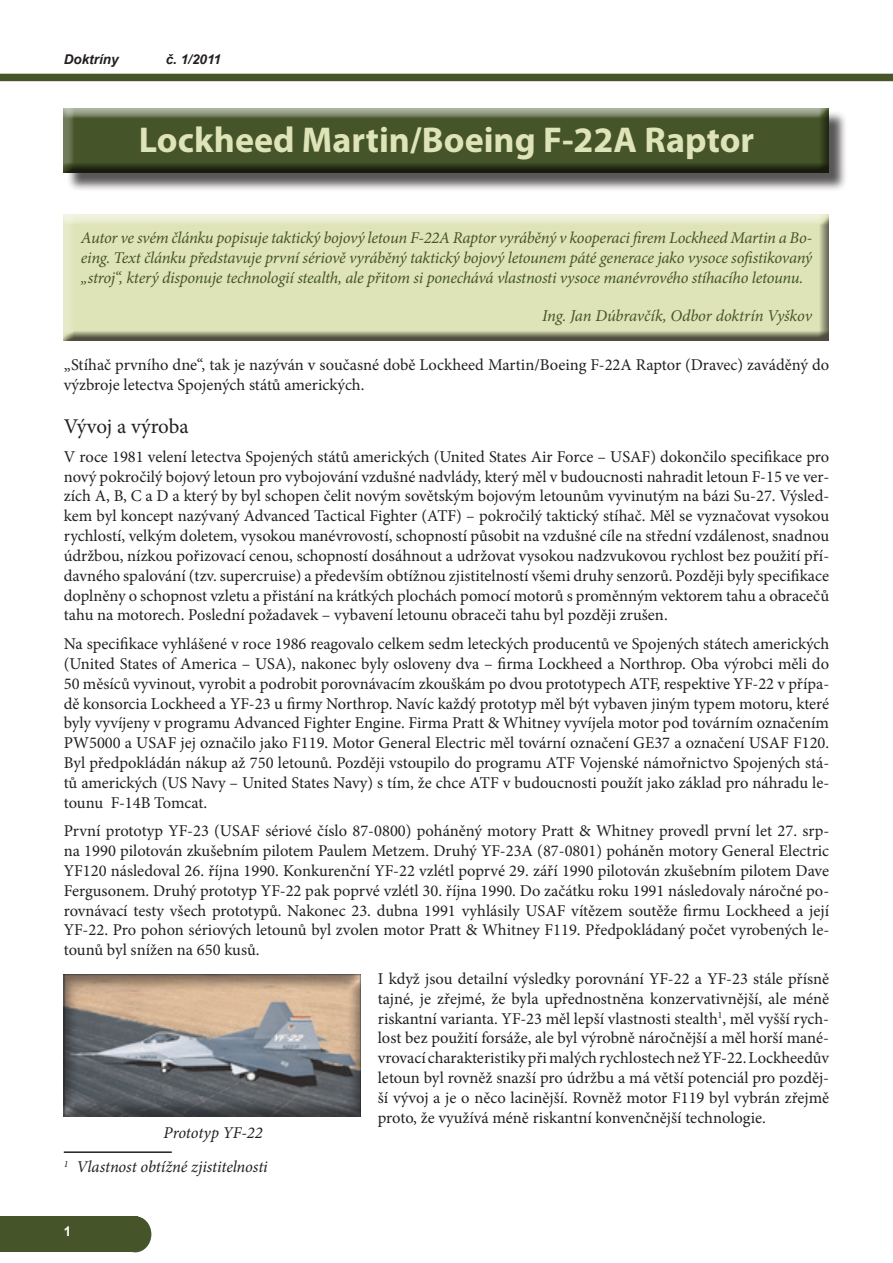
<style>
.page{position:relative;width:893px;height:1263px;background:#fff}
.page>*{position:absolute;margin:0;border:0;box-sizing:border-box;transform-origin:0 0}
.t1{font:700 36px "Myriad Pro";color:#dfe4b8}
.t2{font:21px "Minion Pro";letter-spacing:-.005em;color:#231f20}
.t3{font:16.5px/19.8px "Minion Pro";color:#231f20;text-align:justify}
.t4{font:italic 16.5px/19.8px "Minion Pro";letter-spacing:-.015em;color:#455429;text-align:justify}
.t5{font:italic 16.5px "Minion Pro";letter-spacing:-.01em;color:#231f20}
.t6{font:italic 700 13.5px "Arial";color:#231f20}
.t7{font:700 13.5px "Arial";color:#fff}
</style>
<div class="page">
<div style="left:119px;top:1216px;width:32px;height:36px;background:#455429;border-radius:50%"></div>
<div style="left:0;top:1216px;width:137px;height:36px;background:#455429"></div>
<div style="left:0;top:74px;width:893px;height:7px;background:#455429"></div>
<div style="left:66px;top:111px;width:782px;height:81px;background:#231f20;opacity:.75"></div>
<div style="left:62px;top:108px;width:768px;height:67px;background:#231f20;opacity:.75"></div>
<div style="left:62px;top:213px;width:778px;height:129px;background:#231f20;opacity:.75"></div>
<div style="left:62px;top:973px;width:300px;height:144px;background:#231f20;opacity:.5"></div>
<hr style="left:64px;top:1151px;width:108px;height:2px;background:#231f20">
<p class="t6" style="left:64px;top:50px;width:56px">Doktríny</p>
<p class="t6" style="left:166px;top:50px;width:57px">č. 1/2011</p>
<h1 class="t1" style="left:139px;top:117px;width:617px">Lockheed Martin/Boeing F-22A Raptor</h1>
<p class="t4" style="left:81px;top:228px;width:733px">Autor ve svém článku popisuje taktický bojový letoun F-22A Raptor vyráběný v kooperaci firem Lockheed Martin a Bo&shy;eing. Text článku představuje první sériově vyráběný taktický bojový letounem páté generace jako vysoce sofistikovaný „stroj“, který disponuje technologií stealth, ale přitom si ponechává vlastnosti vysoce manévrového stíhacího letounu.</p>
<p class="t4" style="left:542px;top:306px;width:271px">Ing. Jan Dúbravčík, Odbor doktrín Vyškov</p>
<p class="t3" style="left:64px;top:355px;width:767px">„Stíhač prvního dne“, tak je nazýván v současné době Lockheed Martin/Boeing F-22A Raptor (Dravec) zaváděný do výzbroje letectva Spojených států amerických.</p>
<p class="t2" style="left:64px;top:412px;width:127px">Vývoj a výroba</p>
<p class="t3" style="left:64px;top:447px;width:767px">V roce 1981 velení letectva Spojených států amerických (United States Air Force – USAF) dokončilo specifikace pro nový pokročilý bojový letoun pro vybojování vzdušné nadvlády, který měl v budoucnosti nahradit letoun F-15 ve ver&shy;zích A, B, C a D a který by byl schopen čelit novým sovětským bojovým letounům vyvinutým na bázi Su-27. Výsled&shy;kem byl koncept nazývaný Advanced Tactical Fighter (ATF) – pokročilý taktický stíhač. Měl se vyznačovat vysokou rychlostí, velkým doletem, vysokou manévrovostí, schopností působit na vzdušné cíle na střední vzdálenost, snadnou údržbou, nízkou pořizovací cenou, schopností dosáhnout a udržovat vysokou nadzvukovou rychlost bez použití pří&shy;davného spalování (tzv. supercruise) a především obtížnou zjistitelností všemi druhy senzorů. Později byly specifikace doplněny o schopnost vzletu a přistání na krátkých plochách pomocí motorů s proměnným vektorem tahu a obracečů tahu na motorech. Poslední požadavek – vybavení letounu obraceči tahu byl později zrušen.</p>
<p class="t3" style="left:64px;top:634px;width:767px">Na specifikace vyhlášené v roce 1986 reagovalo celkem sedm leteckých producentů ve Spojených státech amerických (United States of America – USA), nakonec byly osloveny dva – firma Lockheed a Northrop. Oba výrobci měli do 50 měsíců vyvinout, vyrobit a podrobit porovnávacím zkouškám po dvou prototypech ATF, respektive YF-22 v přípa&shy;dě konsorcia Lockheed a YF-23 u firmy Northrop. Navíc každý prototyp měl být vybaven jiným typem motoru, které byly vyvíjeny v programu Advanced Fighter Engine. Firma Pratt &amp; Whitney vyvíjela motor pod továrním označením PW5000 a USAF jej označilo jako F119. Motor General Electric měl tovární označení GE37 a označení USAF F120.<br>Byl předpokládán nákup až 750 letounů. Později vstoupilo do programu ATF Vojenské námořnictvo Spojených stá&shy;tů amerických (US Navy – United States Navy) s tím, že chce ATF v budoucnosti použít jako základ pro náhradu le&shy;tounu F-14B Tomcat.</p>
<p class="t3" style="left:64px;top:821px;width:767px">První prototyp YF-23 (USAF sériové číslo 87-0800) poháněný motory Pratt &amp; Whitney provedl první let 27. srp&shy;na 1990 pilotován zkušebním pilotem Paulem Metzem. Druhý YF-23A (87-0801) poháněn motory General Electric YF120 následoval 26. října 1990. Konkurenční YF-22 vzlétl poprvé 29. září 1990 pilotován zkušebním pilotem Dave Fergusonem. Druhý prototyp YF-22 pak poprvé vzlétl 30. října 1990. Do začátku roku 1991 následovaly náročné po&shy;rovnávací testy všech prototypů. Nakonec 23. dubna 1991 vyhlásily USAF vítězem soutěže firmu Lockheed a její YF-22. Pro pohon sériových letounů byl zvolen motor Pratt &amp; Whitney F119. Předpokládaný počet vyrobených le&shy;tounů byl snížen na 650 kusů.</p>
<p class="t3" style="left:378px;top:969px;width:453px">I když jsou detailní výsledky porovnání YF-22 a YF-23 stále přísně tajné, je zřejmé, že byla upřednostněna konzervativnější, ale méně riskantní varianta. YF-23 měl lepší vlastnosti stealth<sup>1</sup>, měl vyšší rych&shy;lost bez použití forsáže, ale byl výrobně náročnější a měl horší mané&shy;vrovací charakteristiky při malých rychlostech než YF-22. Lockheedův letoun byl rovněž snazší pro údržbu a má větší potenciál pro pozděj&shy;ší vývoj a je o něco lacinější. Rovněž motor F119 byl vybrán zřejmě proto, že využívá méně riskantní konvenčnější technologie.</p>
<p class="t5" style="left:64px;top:1155px;width:205px"><sup>1</sup> Vlastnost obtížné zjistitelnosti</p>
<p class="t5" style="left:164px;top:1121px;width:101px">Prototyp YF-22</p>
<p class="t7" style="left:64px;top:1222px;width:9px">1</p>
</div>
